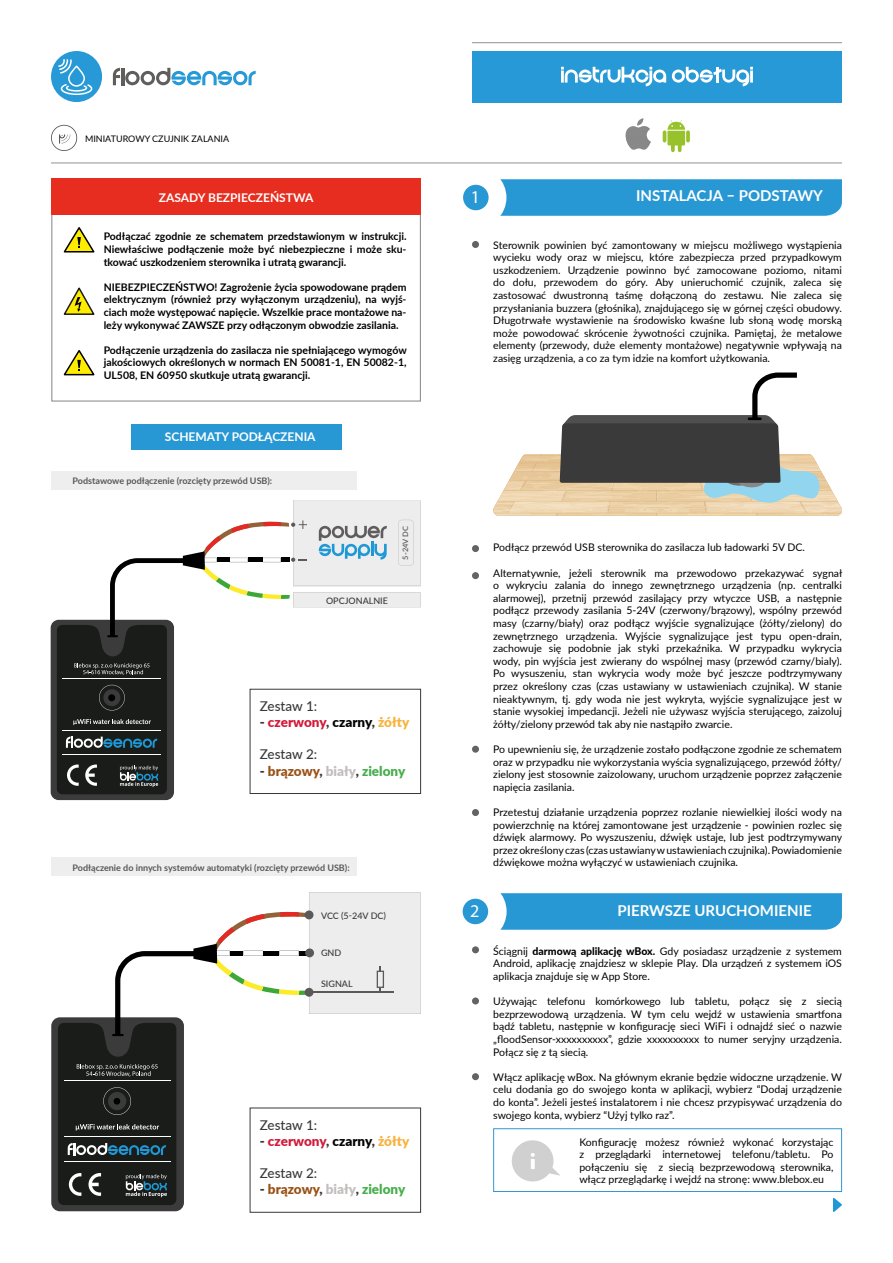
<style>
.page{position:relative;width:893px;height:1263px;background:#fff}
.page>*{position:absolute;margin:0;border:0;box-sizing:border-box;transform-origin:0 0}
.t1{font:18px "Myriad Pro";color:#fff}
.t2{font:700 15px "Lato";color:#fff}
.t3{font:900 13.5px "Lato";color:#d21b3b}
.t4{font:900 13.5px "Lato";color:#9a5317}
.t5{font:500 13.5px "Lato";color:#393938}
.t6{font:700 12px "Lato";color:#fffffd}
.t7{font:700 12px "Lato";color:#fff}
.t8{font:10.5px/12.6px "Lato";color:#000;text-align:justify}
.t9{font:700 10.5px/12.6px "Lato";color:#000;text-align:justify}
.t10{font:700 9px "Lato";color:#585856}
.t11{font:500 9px "Lato";color:#393938}
.t12{font:9px "Lato";color:#000}
.t13{font:600 7.5px "Lato";color:#5c595a}
.s1{color:#393938}
.s2{color:#020203}
.s3{color:#f9b13c}
.s4{color:#c2bebd}
.s5{color:#46ae4c}
.s6{font-weight:800}
</style>
<div class="page">
<div style="left:472px;top:51px;width:370px;height:51px;background:#2699d6"></div>
<svg style="left:561px;top:67px;width:105px;height:19px"></svg>
<svg style="left:672px;top:67px;width:81px;height:19px"></svg>
<hr style="left:472px;top:42px;width:370px;height:1px;background:#929292">
<svg style="left:637px;top:118px;width:7px;height:8px"></svg>
<svg style="left:663px;top:120px;width:22px;height:32px"></svg>
<svg style="left:686px;top:130px;width:4px;height:12px"></svg>
<img style="left:625px;top:126px;width:26px;height:24px">
<hr style="left:51px;top:163px;width:791px;height:1px;background:#929292">
<div style="left:51px;top:214px;width:370px;height:188px;border:1px solid #929292"></div>
<svg style="left:63px;top:227px;width:32px;height:26px"></svg>
<svg style="left:63px;top:350px;width:32px;height:26px"></svg>
<div style="left:51px;top:179px;width:370px;height:36px;background:#e62d20"></div>
<svg style="left:63px;top:287px;width:32px;height:28px"></svg>
<div style="left:131px;top:424px;width:210px;height:25px;background:#2898d5"></div>
<div style="left:501px;top:893px;width:341px;height:37px;background:#2898d5"></div>
<div style="left:445px;top:881px;width:62px;height:61px;background:#fff;border-radius:50%"></div>
<div style="left:463px;top:899px;width:25px;height:25px;background:#2898d5;border-radius:50%"></div>
<svg style="left:833px;top:1198px;width:9px;height:14px"></svg>
<div style="left:500px;top:179px;width:342px;height:37px;background:#2898d5"></div>
<div style="left:445px;top:167px;width:61px;height:61px;background:#fff;border-radius:50%"></div>
<div style="left:463px;top:185px;width:26px;height:25px;background:#2898d5;border-radius:50%"></div>
<div style="left:472px;top:241px;width:7px;height:7px;background:#646363;border-radius:50%"></div>
<div style="left:472px;top:545px;width:7px;height:7px;background:#646363;border-radius:50%"></div>
<div style="left:472px;top:572px;width:7px;height:7px;background:#646363;border-radius:50%"></div>
<div style="left:472px;top:746px;width:7px;height:7px;background:#646363;border-radius:50%"></div>
<div style="left:472px;top:809px;width:7px;height:7px;background:#646363;border-radius:50%"></div>
<div style="left:472px;top:946px;width:7px;height:7px;background:#646363;border-radius:50%"></div>
<div style="left:472px;top:997px;width:7px;height:7px;background:#646363;border-radius:50%"></div>
<div style="left:472px;top:1073px;width:7px;height:7px;background:#646363;border-radius:50%"></div>
<div style="left:51px;top:471px;width:305px;height:19px;background:#eee"></div>
<div style="left:51px;top:857px;width:305px;height:18px;background:#eee"></div>
<div style="left:250px;top:1107px;width:171px;height:106px;border:1px solid #393938"></div>
<svg style="left:51px;top:125px;width:26px;height:26px"></svg>
<svg style="left:113px;top:68px;width:143px;height:17px"></svg>
<div style="left:51px;top:51px;width:51px;height:51px;background:#2699d6;border-radius:50%"></div>
<svg style="left:58px;top:59px;width:34px;height:36px"></svg>
<div style="left:294px;top:593px;width:127px;height:14px;background:#d8d8d8"></div>
<div style="left:51px;top:620px;width:123px;height:180px;background:#3b3b3b;border-radius:8px"></div>
<svg style="left:57px;top:500px;width:363px;height:294px"></svg>
<div style="left:108px;top:694px;width:7px;height:7px;background:#000;border-radius:50%"></div>
<div style="left:51px;top:1017px;width:133px;height:194px;background:#3b3b3b;border-radius:9px"></div>
<svg style="left:58px;top:892px;width:363px;height:313px"></svg>
<svg style="left:511px;top:1140px;width:49px;height:42px"></svg>
<div style="left:531px;top:1159px;width:4px;height:10px;border:1px solid #fff"></div>
<div style="left:493px;top:1128px;width:349px;height:64px;border:1px solid #3396d3"></div>
<svg style="left:493px;top:372px;width:349px;height:144px"></svg>
<p class="t12" style="left:85px;top:133px;width:146px">MINIATUROWY CZUJNIK ZALANIA</p>
<p class="t6" style="left:159px;top:189px;width:156px">ZASADY BEZPIECZEŃSTWA</p>
<p class="t9" style="left:104px;top:230px;width:304px">Podłączać zgodnie ze schematem przedstawionym w instrukcji.<br>Niewłaściwe podłączenie może być niebezpieczne i może sku&shy;tkować uszkodzeniem sterownika i utratą gwarancji.</p>
<p class="t9" style="left:104px;top:280px;width:304px">NIEBEZPIECZEŃSTWO! Zagrożenie życia spowodowane prądem elektrycznym (również przy wyłączonym urządzeniu), na wyjś&shy;ciach może występować napięcie. Wszelkie prace montażowe na&shy;leży wykonywać ZAWSZE przy odłączonym obwodzie zasilania.</p>
<p class="t9" style="left:104px;top:343px;width:305px">Podłączenie urządzenia do zasilacza nie spełniającego wymogów jakościowych określonych w normach EN 50081-1, EN 50082-1, UL508, EN 60950 skutkuje utratą gwarancji.</p>
<p class="t7" style="left:165px;top:428px;width:152px">SCHEMATY PODŁĄCZENIA</p>
<p class="t10" style="left:73px;top:474px;width:201px">Podstawowe podłączenie (rozcięty przewód USB):</p>
<p class="t13" style="left:400px;top:560px;width:35px;rotate:-90deg">5-24V DC</p>
<p class="t11" style="left:326px;top:594px;width:63px">OPCJONALNIE</p>
<p class="t5" style="left:260px;top:696px;width:59px">Zestaw 1:</p>
<p class="t3" style="left:260px;top:712px;width:151px"><span class="s1">-</span> czerwony<span class="s1">,</span> <span class="s2">czarny</span><span class="s1">,</span> <span class="s3">żółty</span></p>
<p class="t5" style="left:260px;top:745px;width:59px">Zestaw 2:</p>
<p class="t4" style="left:260px;top:760px;width:147px"><span class="s1">-</span> brązowy<span class="s1">,</span> <span class="s4">biały</span><span class="s1">,</span> <span class="s5">zielony</span></p>
<p class="t10" style="left:73px;top:861px;width:279px">Podłączenie do innych systemów automatyki (rozcięty przewód USB):</p>
<p class="t11" style="left:321px;top:910px;width:67px">VCC (5-24V DC)</p>
<p class="t11" style="left:321px;top:946px;width:22px">GND</p>
<p class="t11" style="left:321px;top:978px;width:33px">SIGNAL</p>
<p class="t5" style="left:260px;top:1115px;width:59px">Zestaw 1:</p>
<p class="t3" style="left:260px;top:1130px;width:151px"><span class="s1">-</span> czerwony<span class="s1">,</span> <span class="s2">czarny</span><span class="s1">,</span> <span class="s3">żółty</span></p>
<p class="t5" style="left:260px;top:1163px;width:59px">Zestaw 2:</p>
<p class="t4" style="left:260px;top:1179px;width:147px"><span class="s1">-</span> brązowy<span class="s1">,</span> <span class="s4">biały</span><span class="s1">,</span> <span class="s5">zielony</span></p>
<h1 class="t1" style="left:471px;top:186px;width:11px">1</h1>
<h2 class="t2" style="left:636px;top:185px;width:188px">INSTALACJA – PODSTAWY</h2>
<p class="t8" style="left:493px;top:238px;width:350px">Sterownik powinien być zamontowany w miejscu możliwego wystąpienia wycieku wody oraz w miejscu, które zabezpiecza przed przypadkowym uszkodzeniem. Urządzenie powinno być zamocowane poziomo, nitami do dołu, przewodem do góry. Aby unieruchomić czujnik, zaleca się zastosować dwustronną taśmę dołączoną do zestawu. Nie zaleca się przysłaniania buzzera (głośnika), znajdującego się w górnej części obudowy.<br>Długotrwałe wystawienie na środowisko kwaśne lub słoną wodę morską może powodować skrócenie żywotności czujnika. Pamiętaj, że metalowe elementy (przewody, duże elementy montażowe) negatywnie wpływają na zasięg urządzenia, a co za tym idzie na komfort użytkowania.</p>
<p class="t8" style="left:493px;top:541px;width:313px">Podłącz przewód USB sterownika do zasilacza lub ładowarki 5V DC.</p>
<p class="t8" style="left:493px;top:566px;width:351px">Alternatywnie, jeżeli sterownik ma przewodowo przekazywać sygnał o wykryciu zalania do innego zewnętrznego urządzenia (np. centralki alarmowej), przetnij przewód zasilający przy wtyczce USB, a następnie podłącz przewody zasilania 5-24V (czerwony/brązowy), wspólny przewód masy (czarny/biały) oraz podłącz wyjście sygnalizujące (żółty/zielony) do zewnętrznego urządzenia. Wyjście sygnalizujące jest typu open-drain, zachowuje się podobnie jak styki przekaźnika. W przypadku wykrycia wody, pin wyjścia jest zwierany do wspólnej masy (przewód czarny/bialy).<br>Po wysuszeniu, stan wykrycia wody może być jeszcze podtrzymywany przez określony czas (czas ustawiany w ustawieniach czujnika). W stanie nieaktywnym, tj. gdy woda nie jest wykryta, wyjście sygnalizujące jest w stanie wysokiej impedancji. Jeżeli nie używasz wyjścia sterującego, zaizoluj żółty/zielony przewód tak aby nie nastąpiło zwarcie.</p>
<p class="t8" style="left:493px;top:742px;width:350px">Po upewnieniu się, że urządzenie zostało podłączone zgodnie ze schematem oraz w przypadku nie wykorzystania wyścia sygnalizującego, przewód żółty/ zielony jest stosownie zaizolowany, uruchom urządzenie poprzez załączenie napięcia zasilania.</p>
<p class="t8" style="left:493px;top:805px;width:350px">Przetestuj działanie urządzenia poprzez rozlanie niewielkiej ilości wody na powierzchnię na której zamontowane jest urządzenie - powinien rozlec się dźwięk alarmowy. Po wyszuszeniu, dźwięk ustaje, lub jest podtrzymywany przez określony czas (czas ustawiany w ustawieniach czujnika). Powiadomienie dźwiękowe można wyłączyć w ustawieniach czujnika.</p>
<h1 class="t1" style="left:470px;top:900px;width:11px">2</h1>
<h2 class="t2" style="left:617px;top:900px;width:196px">PIERWSZE URUCHOMIENIE</h2>
<p class="t8" style="left:493px;top:944px;width:350px">Ściągnij <span class="s6">darmową aplikację wBox.</span> Gdy posiadasz urządzenie z systemem Android, aplikację znajdziesz w sklepie Play. Dla urządzeń z systemem iOS aplikacja znajduje się w App Store.</p>
<p class="t8" style="left:493px;top:995px;width:350px">Używając telefonu komórkowego lub tabletu, połącz się z siecią bezprzewodową urządzenia. W tym celu wejdź w ustawienia smartfona bądź tabletu, następnie w konfigurację sieci WiFi i odnajdź sieć o nazwie „floodSensor-xxxxxxxxxx”, gdzie xxxxxxxxxx to numer seryjny urządzenia.<br>Połącz się z tą siecią.</p>
<p class="t8" style="left:493px;top:1070px;width:350px">Włącz aplikację wBox. Na głównym ekranie będzie widoczne urządzenie. W celu dodania go do swojego konta w aplikacji, wybierz “Dodaj urządzenie do konta”. Jeżeli jesteś instalatorem i nie chcesz przypisywać urządzenia do swojego konta, wybierz “Użyj tylko raz”.</p>
<p class="t8" style="left:579px;top:1135px;width:256px">Konfigurację możesz również wykonać korzystając z przeglądarki internetowej telefonu/tabletu. Po połączeniu się z siecią bezprzewodową sterownika, włącz przeglądarkę i wejdź na stronę: www.blebox.eu</p>
</div>
